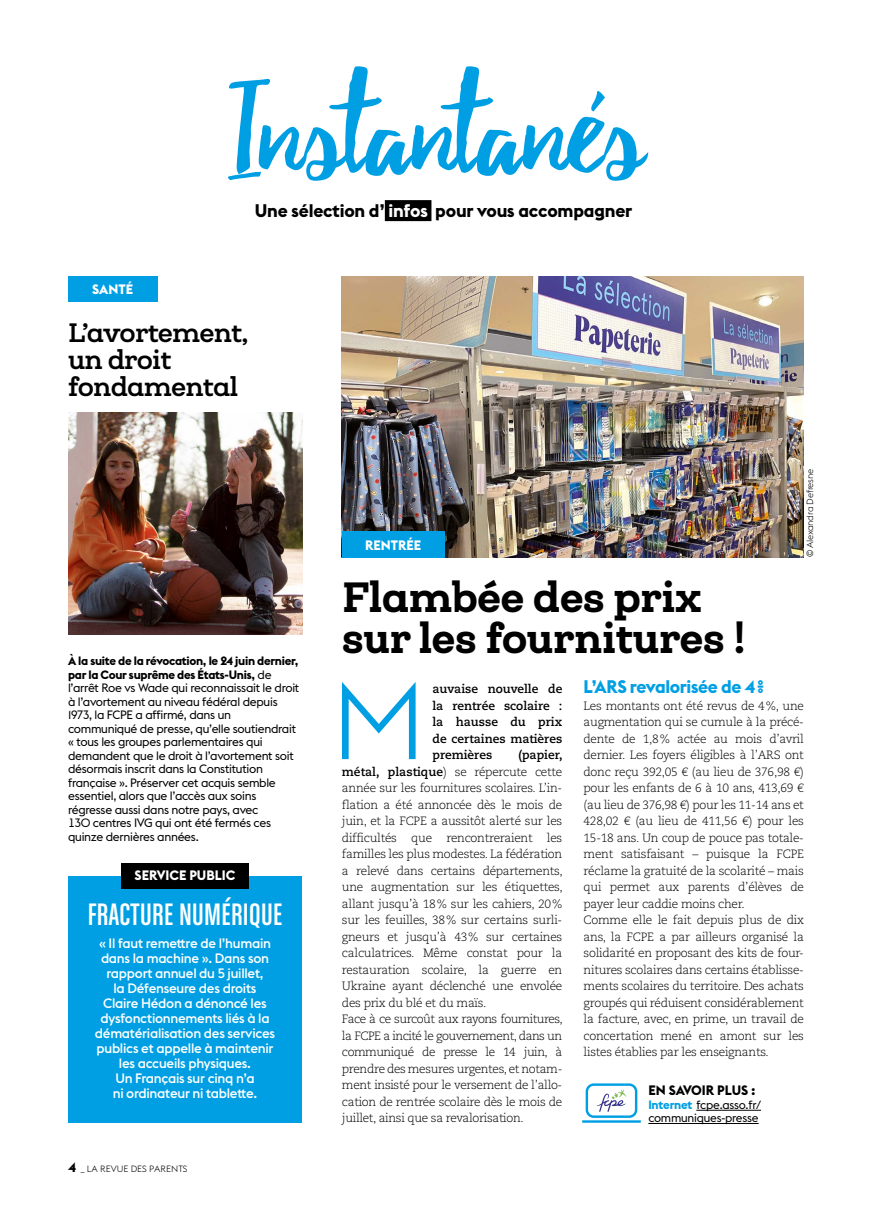
<style>
.page{position:relative;width:872px;height:1212px;background:#fff}
.page>*{position:absolute;margin:0;border:0;box-sizing:border-box;transform-origin:0 0}
.t1{font:135px "Beacon";color:#009fe3}
.t2{font:300 107.55px "Euclid Flex";color:#009fe3}
.t3{font:900 40.5px/40.5px "Queulat";letter-spacing:-.02em;color:#000}
.t4{font:33px "Chalet Comprime Cologne Eighty";letter-spacing:.01em;color:#fff}
.t5{font:700 25.5px/27px "Queulat";letter-spacing:-.03em;color:#000}
.t6{font:700 18px "Euclid Flex";letter-spacing:-.01em;color:#000}
.t7{font:700 18px "Euclid Flex";letter-spacing:-.02em;color:#009fe3}
.t8{font:500 13.5px/15px "Euclid Flex";letter-spacing:-.02em;color:#fff;text-align:center}
.t9{font:700 13.5px "Euclid Flex";color:#fff}
.t10{font:700 13.5px "Euclid Flex";color:#000}
.t11{font:300 12px/16.5px "Caecilia LT Std";letter-spacing:-.025em;color:#000}
.t12{font:12px/13.5px "Euclid Flex";letter-spacing:-.025em;color:#000}
.t13{font:700 12px/16.5px "Caecilia LT Std";color:#000;text-align:justify}
.t14{font:11.7px/13.2px "Euclid Flex";letter-spacing:-.02em;color:#000}
.t15{font:300 9px "Euclid Flex";color:#000}
.t16{font:300 9px "Euclid Flex";letter-spacing:-.025em;color:#000}
.s1{color:#fff}
.s2{font-weight:700}
.s3{font-weight:700;font-size:13.5px}
.s4{font-weight:700;font-size:12px;color:#009fe3}
</style>
<div class="page">
<img style="left:342px;top:276px;width:462px;height:281px">
<div style="left:385px;top:200px;width:46px;height:21px;background:#000"></div>
<div style="left:68px;top:276px;width:89px;height:26px;background:#009fe3"></div>
<div style="left:68px;top:876px;width:234px;height:247px;background:#009fe3"></div>
<div style="left:121px;top:863px;width:128px;height:26px;background:#000"></div>
<img style="left:68px;top:413px;width:234px;height:222px">
<div style="left:342px;top:531px;width:102px;height:26px;background:#009fe3"></div>
<hr style="left:696px;top:1110px;width:65px;height:1px;background:#000">
<hr style="left:648px;top:1123px;width:110px;height:1px;background:#000">
<svg style="left:596px;top:1089px;width:30px;height:23px"></svg>
<div style="left:585px;top:1083px;width:52px;height:35px;border:2px solid #009fe3;border-radius:7px"></div>
<hr style="left:582px;top:1120px;width:59px;height:3px;background:#009fe3">
<h1 class="t1" style="left:228px;top:48px;width:418px">Instantanés</h1>
<h3 class="t6" style="left:255px;top:200px;width:379px">Une sélection d’ <span class="s1">infos</span> pour vous accompagner</h3>
<p class="t9" style="left:92px;top:281px;width:42px">SANTÉ</p>
<h3 class="t5" style="left:68px;top:318px;width:182px">L’avortement, un droit fondamental</h3>
<p class="t12" style="left:68px;top:654px;width:233px"><span class="s2">À la suite de la révocation, le 24 juin dernier, par la Cour suprême des États-Unis,</span> de l’arrêt Roe vs Wade qui reconnaissait le droit à l’avortement au niveau fédéral depuis 1973, la FCPE a affirmé, dans un communiqué de presse, qu’elle soutiendrait « tous les groupes parlementaires qui demandent que le droit à l’avortement soit désormais inscrit dans la Constitution française ». Préserver cet acquis semble essentiel, alors que l’accès aux soins régresse aussi dans notre pays, avec<br>130 centres IVG qui ont été fermés ces quinze dernières années.</p>
<p class="t9" style="left:135px;top:867px;width:102px">SERVICE PUBLIC</p>
<h3 class="t4" style="left:88px;top:896px;width:196px">FRACTURE NUMÉRIQUE</h3>
<p class="t8" style="left:95px;top:936px;width:182px">« Il faut remettre de l’humain dans la machine ». Dans son rapport annuel du 5 juillet,<br>la Défenseure des droits<br>Claire Hédon a dénoncé les dysfonctionnements liés à la dématérialisation des services publics et appelle à maintenir les accueils physiques.<br>Un Français sur cinq n’a<br>ni ordinateur ni tablette.</p>
<p class="t15" style="left:68px;top:1163px;width:121px"><span class="s3">4</span> _ LA REVUE DES PARENTS</p>
<p class="t9" style="left:365px;top:537px;width:58px">RENTRÉE</p>
<p class="t16" style="left:804px;top:557px;width:90px;rotate:-90deg">© Alexandra Defresne</p>
<h3 class="t3" style="left:342px;top:577px;width:406px">Flambée des prix sur les fournitures !</h3>
<h2 class="t2" style="left:331px;top:659px;width:97px">M</h2>
<p class="t13" style="left:432px;top:681px;width:131px">auvaise nouvelle de la rentrée scolaire : la hausse du prix de certaines matières premières</p>
<h3 class="t7" style="left:583px;top:676px;width:182px">L’ARS revalorisée de 4%</h3>
<p class="t11" style="left:583px;top:697px;width:222px">Les montants ont été revus de 4%, une augmentation qui se cumule à la précé&shy;dente de 1,8% actée au mois d’avril dernier. Les foyers éligibles à l’ARS ont donc reçu 392,05 € (au lieu de 376,98 €) pour les enfants de 6 à 10 ans, 413,69 € (au lieu de 376,98 €) pour les 11-14 ans et 428,02 € (au lieu de 411,56 €) pour les 15-18 ans. Un coup de pouce pas totale&shy;ment satisfaisant – puisque la FCPE réclame la gratuité de la scolarité – mais qui permet aux parents d’élèves de payer leur caddie moins cher.<br>Comme elle le fait depuis plus de dix ans, la FCPE a par ailleurs organisé la solidarité en proposant des kits de four&shy;nitures scolaires dans certains établisse&shy;ments scolaires du territoire. Des achats groupés qui réduisent considérablement la facture, avec, en prime, un travail de concertation mené en amont sur les listes établies par les enseignants.</p>
<p class="t11" style="left:342px;top:747px;width:222px;text-indent:176px"><span class="s2">(papier, métal, plastique</span>) se répercute cette année sur les fournitures scolaires. L’in&shy;flation a été annoncée dès le mois de juin, et la FCPE a aussitôt alerté sur les difficultés que rencontreraient les familles les plus modestes. La fédération a relevé dans certains départements, une augmentation sur les étiquettes, allant jusqu’à 18% sur les cahiers, 20% sur les feuilles, 38% sur certains surli&shy;gneurs et jusqu’à 43% sur certaines calculatrices. Même constat pour la restauration scolaire, la guerre en Ukraine ayant déclenché une envolée des prix du blé et du maïs.<br>Face à ce surcoût aux rayons fournitures, la FCPE a incité le gouvernement, dans un communiqué de presse le 14 juin, à prendre des mesures urgentes, et notam&shy;ment insisté pour le versement de l’allo&shy;cation de rentrée scolaire dès le mois de juillet, ainsi que sa revalorisation.</p>
<p class="t10" style="left:648px;top:1083px;width:109px">EN SAVOIR PLUS :</p>
<p class="t14" style="left:648px;top:1098px;width:114px"><span class="s4">Internet</span> fcpe.asso.fr/ communiques-presse</p>
</div>
